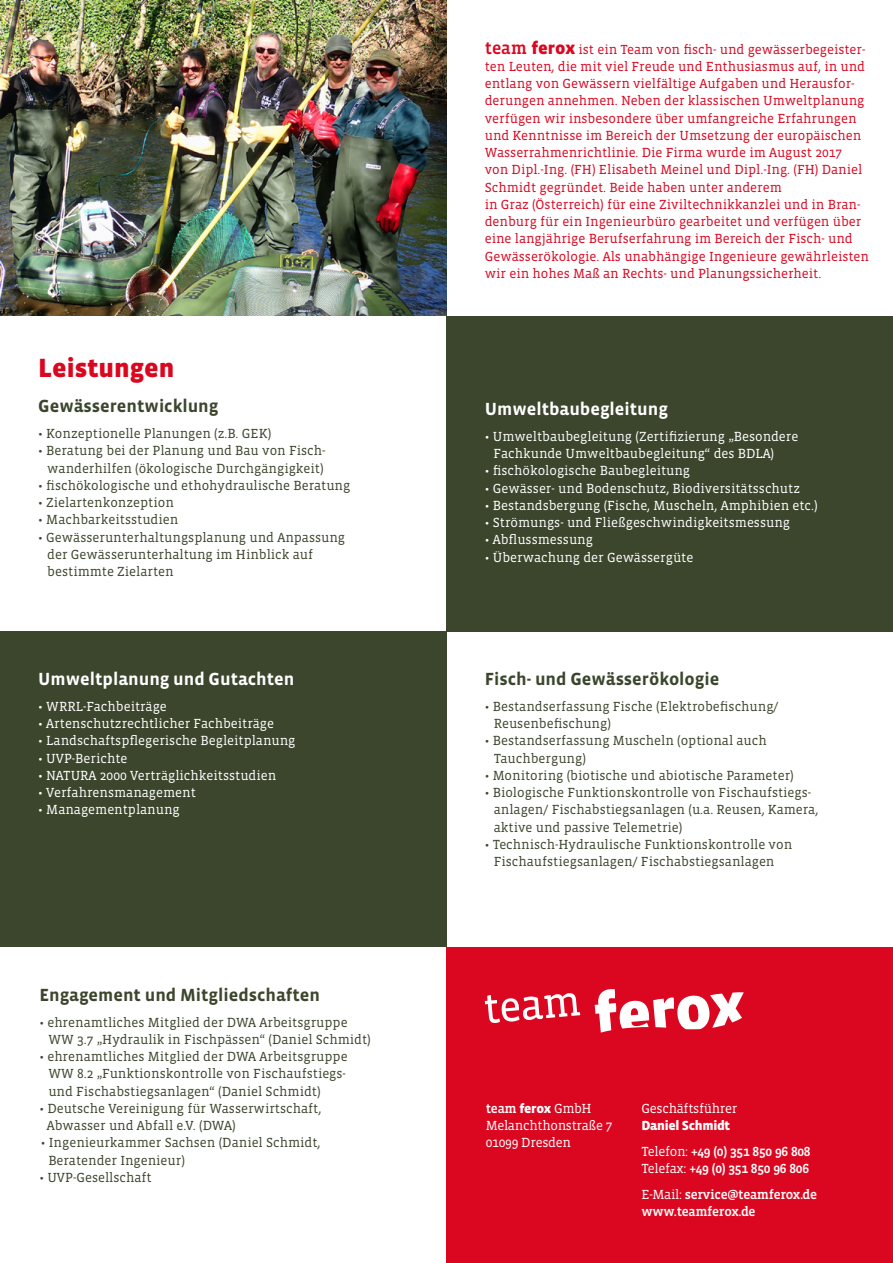
<style>
.page{position:relative;width:893px;height:1263px;background:#fff}
.page>*{position:absolute;margin:0;border:0;box-sizing:border-box;transform-origin:0 0}
.t1{font:900 27px "Vista Sans OT";color:#db0720}
.t2{font:700 18px "Vista Sans OT";color:#3c462d}
.t3{font:700 18px "Vista Sans OT";color:#fff}
.t4{font:13.5px/17.2px "Vista Slab OT";color:#3c462d}
.t5{font:13.5px/17.2px "Vista Slab OT";color:#db0720}
.t6{font:13.5px/17.2px "Vista Slab OT";color:#fff}
.t7{font:500 13.5px/17.2px "Vista Slab OT";letter-spacing:-.02em;color:#fff}
.t8{font:13.5px/17.2px "Vista Slab OT";letter-spacing:-.02em;color:#fff}
.t9{font:900 13.5px "Vista Sans OT";letter-spacing:-.02em;color:#fff}
.s1{font-weight:500;font-size:18px}
.s2{font-family:"Vista Sans OT";font-weight:900;font-size:18px}
.s3{font-family:"Vista Slab OT";font-weight:500}
.s4{font-family:"Vista Slab OT";font-weight:400}
.s5{font-weight:400}
</style>
<div class="page">
<div style="left:0;top:631px;width:446px;height:316px;background:#3c462d"></div>
<img style="left:0;top:0;width:446px;height:316px">
<div style="left:446px;top:316px;width:447px;height:315px;background:#3c462d"></div>
<div style="left:446px;top:947px;width:447px;height:316px;background:#db0720"></div>
<svg style="left:485px;top:989px;width:259px;height:43px"></svg>
<h1 class="t1" style="left:38px;top:354px;width:138px">Leistungen</h1>
<h2 class="t2" style="left:38px;top:397px;width:182px">Gewässerentwicklung</h2>
<p class="t4" style="left:38px;top:425px;width:234px">• Konzeptionelle Planungen (z.B. GEK)</p>
<p class="t4" style="left:38px;top:442px;width:289px;text-align:center">• Beratung bei der Planung und Bau von Fisch&shy;wanderhilfen (ökologische Durchgängigkeit)</p>
<p class="t4" style="left:38px;top:477px;width:314px">• fischökologische und ethohydraulische Beratung</p>
<p class="t4" style="left:38px;top:494px;width:137px">• Zielartenkonzeption</p>
<p class="t4" style="left:38px;top:511px;width:141px">• Machbarkeitsstudien</p>
<p class="t4" style="left:47px;top:529px;width:299px;text-indent:-9px">• Gewässerunterhaltungsplanung und Anpassung der Gewässerunterhaltung im Hinblick auf bestimmte Zielarten</p>
<h2 class="t3" style="left:38px;top:670px;width:258px">Umweltplanung und Gutachten</h2>
<p class="t6" style="left:38px;top:698px;width:130px">• WRRL-Fachbeiträge</p>
<p class="t6" style="left:38px;top:715px;width:237px">• Artenschutzrechtlicher Fachbeiträge</p>
<p class="t6" style="left:38px;top:732px;width:259px">• Landschaftspflegerische Begleitplanung</p>
<p class="t6" style="left:38px;top:750px;width:91px">• UVP-Berichte</p>
<p class="t6" style="left:38px;top:767px;width:239px">• NATURA 2000 Verträglichkeitsstudien</p>
<p class="t6" style="left:38px;top:784px;width:159px">• Verfahrensmanagement</p>
<p class="t6" style="left:38px;top:801px;width:143px">• Managementplanung</p>
<h2 class="t2" style="left:39px;top:985px;width:282px">Engagement und Mitgliedschaften</h2>
<p class="t4" style="left:48px;top:1014px;width:324px;text-indent:-9px">• ehrenamtliches Mitglied der DWA Arbeitsgruppe<br>WW 3.7 „Hydraulik in Fischpässen“ (Daniel Schmidt)</p>
<p class="t4" style="left:48px;top:1048px;width:301px;text-indent:-9px">• ehrenamtliches Mitglied der DWA Arbeitsgruppe<br>WW 8.2 „Funktionskontrolle von Fischaufstiegs&shy;und Fischabstiegsanlagen“ (Daniel Schmidt)</p>
<p class="t4" style="left:47px;top:1100px;width:276px;text-indent:-8px">• Deutsche Vereinigung für Wasserwirtschaft,<br>Abwasser und Abfall e.V. (DWA)</p>
<p class="t4" style="left:48px;top:1134px;width:274px;text-indent:-8px">• Ingenieurkammer Sachsen (Daniel Schmidt,<br>Beratender Ingenieur)</p>
<p class="t4" style="left:39px;top:1169px;width:114px">• UVP-Gesellschaft</p>
<p class="t5" style="left:485px;top:41px;width:386px"><span class="s1">team</span> <span class="s2">ferox</span> ist ein Team von fisch- und gewässerbegeister&shy;ten Leuten, die mit viel Freude und Enthusiasmus auf, in und entlang von Gewässern vielfältige Aufgaben und Herausfor&shy;derungen annehmen. Neben der klassischen Umweltplanung verfügen wir insbesondere über umfangreiche Erfahrungen und Kenntnisse im Bereich der Umsetzung der europäischen Wasserrahmenrichtlinie. Die Firma wurde im August 2017 von Dipl.-Ing. (FH) Elisabeth Meinel und Dipl.-Ing. (FH) Daniel Schmidt gegründet. Beide haben unter anderem<br>in Graz (Österreich) für eine Ziviltechnikkanzlei und in Bran&shy;denburg für ein Ingenieurbüro gearbeitet und verfügen über eine langjährige Berufserfahrung im Bereich der Fisch- und Gewässerökologie. Als unabhängige Ingenieure gewährleisten wir ein hohes Maß an Rechts- und Planungssicherheit.</p>
<h2 class="t3" style="left:485px;top:400px;width:185px">Umweltbaubegleitung</h2>
<p class="t6" style="left:493px;top:428px;width:306px;text-indent:-9px">• Umweltbaubegleitung (Zertifizierung „Besondere<br>Fachkunde Umweltbaubegleitung“ des BDLA)</p>
<p class="t6" style="left:485px;top:462px;width:207px">• fischökologische Baubegleitung</p>
<p class="t6" style="left:485px;top:480px;width:317px">• Gewässer- und Bodenschutz, Biodiversitätsschutz</p>
<p class="t6" style="left:485px;top:497px;width:334px">• Bestandsbergung (Fische, Muscheln, Amphibien etc.)</p>
<p class="t6" style="left:485px;top:514px;width:307px">• Strömungs- und Fließgeschwindigkeitsmessung</p>
<p class="t6" style="left:485px;top:531px;width:110px">• Abflussmessung</p>
<p class="t6" style="left:485px;top:549px;width:210px">• Überwachung der Gewässergüte</p>
<h2 class="t2" style="left:485px;top:670px;width:236px">Fisch- und Gewässerökologie</h2>
<p class="t4" style="left:494px;top:698px;width:286px;text-indent:-9px">• Bestandserfassung Fische (Elektrobefischung/<br>Reusenbefischung)</p>
<p class="t4" style="left:494px;top:732px;width:274px;text-indent:-9px">• Bestandserfassung Muscheln (optional auch<br>Tauchbergung)</p>
<p class="t4" style="left:485px;top:767px;width:311px">• Monitoring (biotische und abiotische Parameter)</p>
<p class="t4" style="left:494px;top:784px;width:326px;text-indent:-9px">• Biologische Funktionskontrolle von Fischaufstiegs&shy;anlagen/ Fischabstiegsanlagen (u.a. Reusen, Kamera, aktive und passive Telemetrie)</p>
<p class="t4" style="left:494px;top:836px;width:300px;text-indent:-9px">• Technisch-Hydraulische Funktionskontrolle von<br>Fischaufstiegsanlagen/ Fischabstiegsanlagen</p>
<p class="t9" style="left:486px;top:1101px;width:107px"><span class="s3">team</span> ferox <span class="s4">GmbH</span></p>
<p class="t8" style="left:486px;top:1117px;width:128px">Melanchthonstraße 7<br>01099 Dresden</p>
<p class="t8" style="left:641px;top:1100px;width:97px">Geschäftsführer</p>
<p class="t9" style="left:641px;top:1118px;width:90px">Daniel Schmidt</p>
<p class="t7" style="left:641px;top:1143px;width:171px"><span class="s5">Telefon:</span> +49 (0) 351 850 96 808<br><span class="s5">Telefax:</span> +49 (0) 351 850 96 806</p>
<p class="t7" style="left:641px;top:1186px;width:177px"><span class="s5">E-Mail:</span> service@teamferox.de www.teamferox.de</p>
</div>
